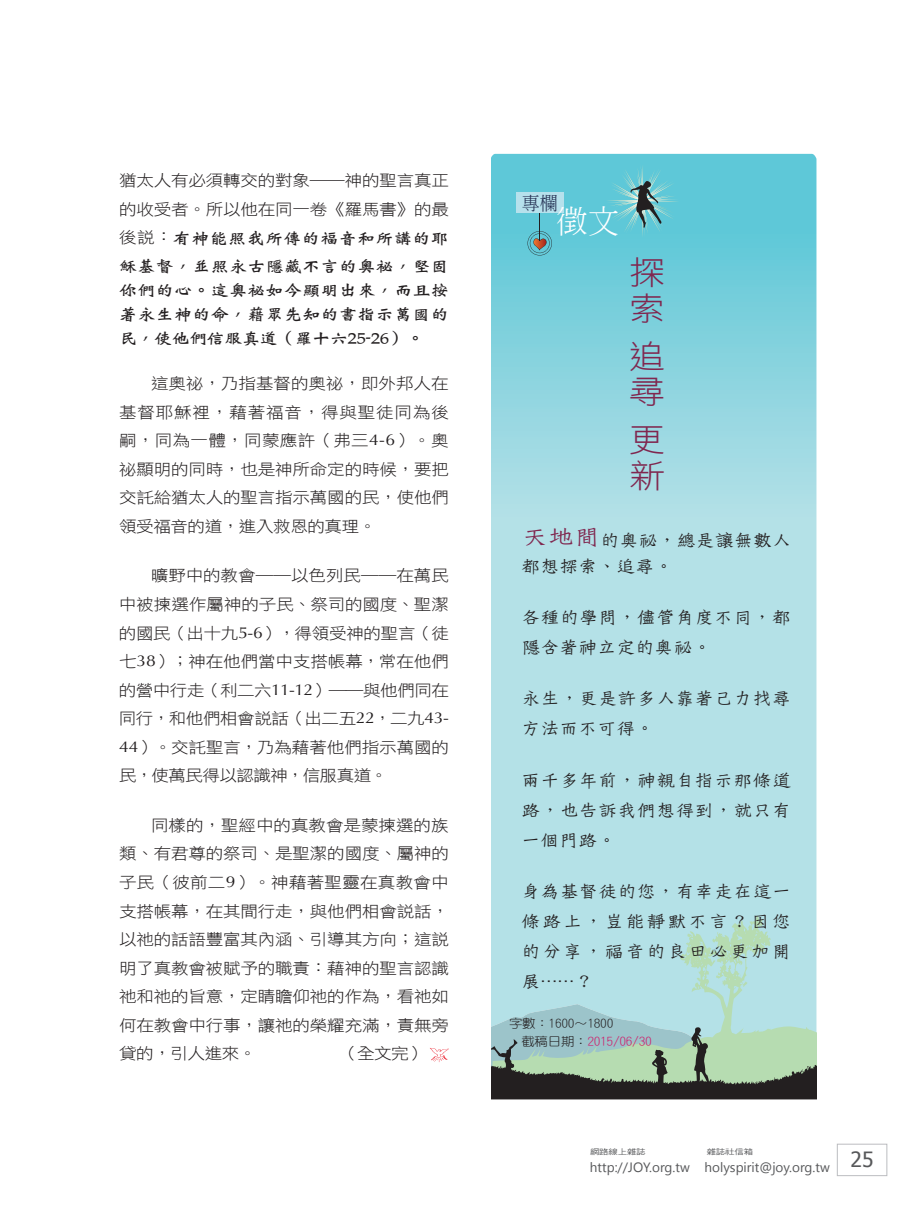
<style>
.page{position:relative;width:919px;height:1217px;background:#fff}
.page>*{position:absolute;margin:0;border:0;box-sizing:border-box;transform-origin:0 0}
.t1{font:32.4px/35.7px "DF Hei W3 WIN BF";color:#80274f;scale:1.11 1}
.t2{font:31.5px "Adobe Ming Std Light E Ten B5 H";color:#fff}
.t3{font:19.5px/30px "DF Tie Xian W3 WIN BF";letter-spacing:-.01em;color:#231f20}
.t4{font:18px "Adobe Ming Std Light E Ten B5 H";color:#212c4f}
.t5{font:16.2px/24px "DF Wei Bei W7 WINP BF";letter-spacing:.02em;color:#231f20;scale:1.11 1}
.t6{font:15.75px/28.5px "DF Hei W3 WIN BF";letter-spacing:-.01em;color:#231f20;text-align:justify;scale:1.11 1}
.t7{font:13.5px "Segoe UI";color:#57585a}
.t8{font:12.15px "DF Yuan W3 WIN BF";letter-spacing:-.025em;color:#d01a69;scale:1.11 1}
.t9{font:12.15px "DF Yuan W3 WIN BF";letter-spacing:-.025em;color:#231f20;scale:1.11 1}
.t10{font:7.5px "DF Hei W5 WIN BF";letter-spacing:-.015em;color:#57585a;scale:1.25 1}
.s1{font-family:"DF Hei W3 WIN BF";font-size:15.75px}
.s2{font-family:"Optima"}
.s3{font-size:24.3px;color:#80274f}
.s4{color:#231f20}
</style>
<div class="page">
<div style="left:837px;top:1143px;width:50px;height:32px;border:1px solid #bcbdc0"></div>
<svg style="left:430px;top:1048px;width:19px;height:13px"></svg>
<svg style="left:491px;top:154px;width:325px;height:761px;background:#9ddae2"></svg>
<div style="left:515px;top:192px;width:48px;height:21px;background:#b6e1ec"></div>
<svg style="left:491px;top:915px;width:325px;height:88px;background:#b4e0e1"></svg>
<svg style="left:491px;top:1003px;width:325px;height:96px;background:#8ba89d"></svg>
<svg style="left:605px;top:164px;width:74px;height:74px;background:#63bcc8"></svg>
<svg style="left:527px;top:213px;width:25px;height:42px"></svg>
<p class="t6" style="left:119px;top:166px;width:298px">猶太人有必須轉交的對象――神的聖言真正的收受者。所以他在同一卷《羅馬書》的最</p>
<p class="t5" style="left:119px;top:223px;width:298px;line-height:28.5px"><span class="s1">後說：</span>有神能照我所傳的福音和所講的耶穌基督，並照永古隱藏不言的奧祕，堅固</p>
<p class="t5" style="left:119px;top:278px;width:298px;text-align:justify">你們的心。這奧祕如今顯明出來，而且按著永生神的命，藉眾先知的書指示萬國的民，使他們信服真道（羅十六25-26）。</p>
<p class="t6" style="left:119px;top:369px;width:298px;text-indent:32px">這奧祕，乃指基督的奧祕，即外邦人在基督耶穌裡，藉著福音，得與聖徒同為後嗣，同為一體，同蒙應許（弗三<span class="s2">4-6</span>）。奧祕顯明的同時，也是神所命定的時候，要把交託給猶太人的聖言指示萬國的民，使他們領受福音的道，進入救恩的真理。</p>
<p class="t6" style="left:119px;top:561px;width:299px;text-indent:32px">曠野中的教會――以色列民――在萬民中被揀選作屬神的子民、祭司的國度、聖潔的國民（出十九<span class="s2">5-6</span>），得領受神的聖言（徒七<span class="s2">38</span>）；神在他們當中支搭帳幕，常在他們的營中行走（利二六<span class="s2">11-12</span>）――與他們同在同行，和他們相會說話（出二五<span class="s2">22</span>，二九<span class="s2">43- 44</span>）。交託聖言，乃為藉著他們指示萬國的民，使萬民得以認識神，信服真道。</p>
<p class="t6" style="left:119px;top:810px;width:298px;text-indent:32px">同樣的，聖經中的真教會是蒙揀選的族類、有君尊的祭司、是聖潔的國度、屬神的子民（彼前二<span class="s2">9</span>）。神藉著聖靈在真教會中支搭帳幕，在其間行走，與他們相會說話，以祂的話語豐富其內涵、引導其方向；這說明了真教會被賦予的職責：藉神的聖言認識祂和祂的旨意，定睛瞻仰祂的作為，看祂如何在教會中行事，讓祂的榮耀充滿，責無旁貸的，引人進來。</p>
<p class="t6" style="left:340px;top:1038px;width:78px">（全文完）</p>
<p class="t4" style="left:521px;top:193px;width:37px">專欄</p>
<p class="t2" style="left:556px;top:204px;width:64px">徵文</p>
<p class="t1" style="left:629px;top:254px;width:33px">探索</p>
<p class="t1" style="left:629px;top:338px;width:33px">追尋</p>
<p class="t1" style="left:629px;top:421px;width:33px">更新</p>
<p class="t3" style="left:521px;top:526px;width:272px;line-height:26.2px"><span class="s3">天地間</span>的奧祕，總是讓無數人都想探索、追尋。</p>
<p class="t3" style="left:521px;top:602px;width:271px">各種的學問，儘管角度不同，都隱含著神立定的奧祕。</p>
<p class="t3" style="left:521px;top:683px;width:271px">永生，更是許多人靠著己力找尋方法而不可得。</p>
<p class="t3" style="left:521px;top:764px;width:271px;text-align:justify">兩千多年前，神親自指示那條道路，也告訴我們想得到，就只有一個門路。</p>
<p class="t3" style="left:521px;top:876px;width:271px;text-align:justify">身為基督徒的您，有幸走在這一條路上，豈能靜默不言？因您的分享，福音的良田必更加開展<span class="s1">……</span>？</p>
<p class="t9" style="left:509px;top:1016px;width:95px">字數：1600～1800</p>
<p class="t8" style="left:521px;top:1035px;width:119px"><span class="s4">截稿日期：</span>2015/06/30</p>
<p class="t10" style="left:590px;top:1147px;width:46px">網路線上雜誌</p>
<p class="t10" style="left:706px;top:1147px;width:39px">雜誌社信箱</p>
<p class="t7" style="left:590px;top:1157px;width:285px">http://JOY.org.tw holyspirit@joy.org.tw <sup>25</sup></p>
</div>
